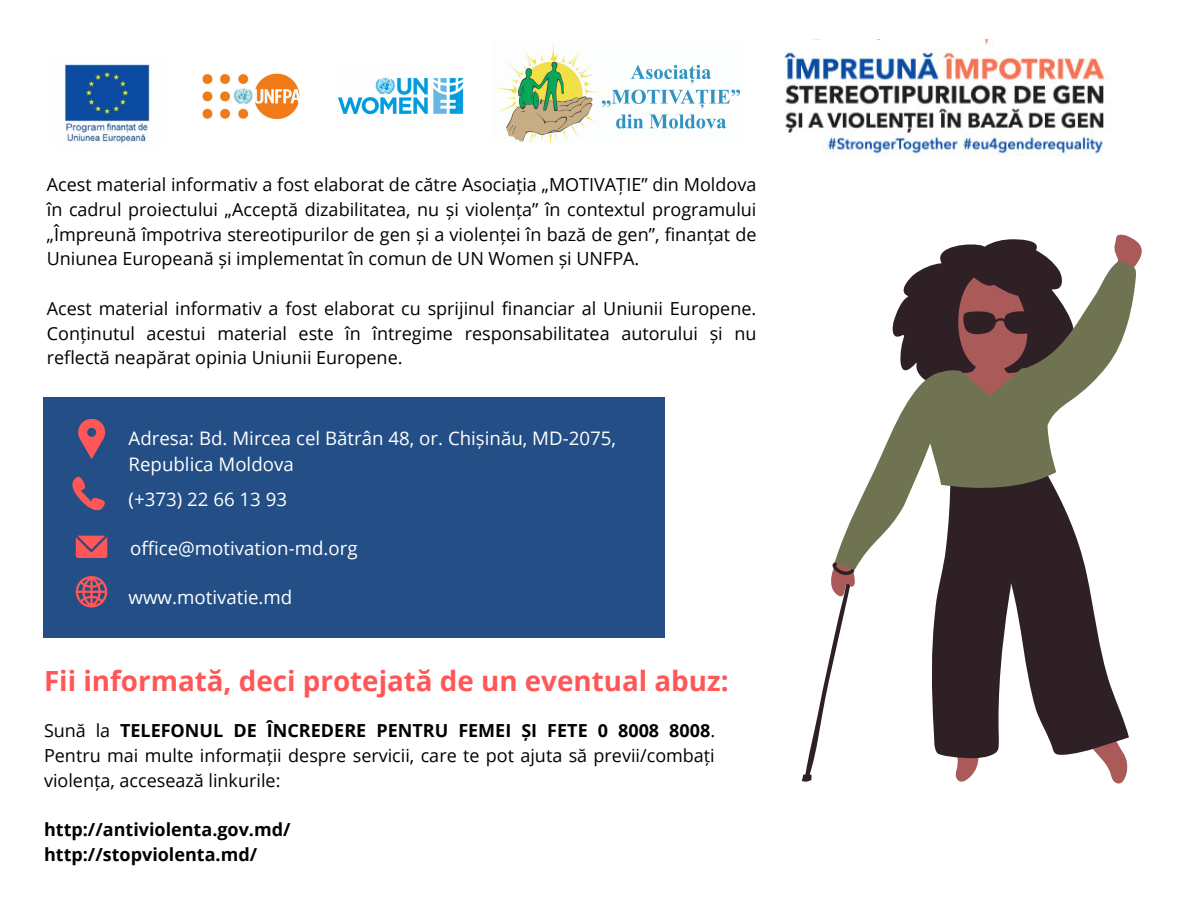
<style>
.page{position:relative;width:1188px;height:918px;background:#fff}
.page>*{position:absolute;margin:0;border:0;box-sizing:border-box;transform-origin:0 0}
.t1{font:700 27.75px "Open Sans";color:#ff5757}
.t2{font:18.75px "Open Sans";color:#fff}
.t3{font:18px/24.8px "Open Sans";color:#000;text-align:justify}
.t4{font:700 18px "Open Sans";color:#000}
.s1{font-weight:700}
</style>
<div class="page">
<svg style="left:1100px;top:758px;width:28px;height:26px"></svg>
<svg style="left:955px;top:758px;width:24px;height:24px"></svg>
<svg style="left:932px;top:570px;width:197px;height:188px;fill:#2e2025"></svg>
<svg style="left:940px;top:235px;width:201px;height:30px"></svg>
<svg style="left:802px;top:562px;width:53px;height:220px"></svg>
<svg style="left:835px;top:260px;width:301px;height:310px"></svg>
<div style="left:43px;top:397px;width:621px;height:240px;background:#234e86"></div>
<svg style="left:78px;top:420px;width:27px;height:39px"></svg>
<svg style="left:72px;top:477px;width:33px;height:33px"></svg>
<svg style="left:76px;top:536px;width:31px;height:22px"></svg>
<svg style="left:76px;top:576px;width:31px;height:32px"></svg>
<img style="left:64px;top:64px;width:86px;height:80px">
<img style="left:202px;top:73px;width:98px;height:47px">
<img style="left:338px;top:77px;width:126px;height:38px">
<img style="left:784px;top:40px;width:321px;height:116px">
<img style="left:496px;top:41px;width:244px;height:102px">
<p class="t3" style="left:47px;top:172px;width:711px">Acest material informativ a fost elaborat de către Asociația „MOTIVAȚIE” din Moldova în cadrul proiectului „Acceptă dizabilitatea, nu și violența” în contextul programului „Împreună împotriva stereotipurilor de gen și a violenței în bază de gen”, finanțat de Uniunea Europeană și implementat în comun de UN Women și UNFPA.</p>
<p class="t3" style="left:47px;top:295px;width:711px">Acest material informativ a fost elaborat cu sprijinul financiar al Uniunii Europene.<br>Conținutul acestui material este în întregime responsabilitatea autorului și nu reflectă neapărat opinia Uniunii Europene.</p>
<p class="t2" style="left:129px;top:425px;width:489px">Adresa: Bd. Mircea cel Bătrân 48, or. Chișinău, MD-2075,</p>
<p class="t2" style="left:129px;top:451px;width:167px">Republica Moldova</p>
<p class="t2" style="left:129px;top:486px;width:160px">(+373) 22 66 13 93</p>
<p class="t2" style="left:130px;top:535px;width:229px">office@motivation-md.org</p>
<p class="t2" style="left:129px;top:584px;width:165px">www.motivatie.md</p>
<p class="t1" style="left:44px;top:662px;width:686px">Fii informată, deci protejată de un eventual abuz:</p>
<p class="t3" style="left:44px;top:718px;width:673px">Sună la <span class="s1">TELEFONUL DE ÎNCREDERE PENTRU FEMEI ȘI FETE 0 8008 8008</span>.<br>Pentru mai multe informații despre servicii, care te pot ajuta să previi/combați violența, accesează linkurile:</p>
<p class="t4" style="left:44px;top:817px;width:248px">http://antiviolenta.gov.md/</p>
<p class="t4" style="left:44px;top:842px;width:215px">http://stopviolenta.md/</p>
</div>
